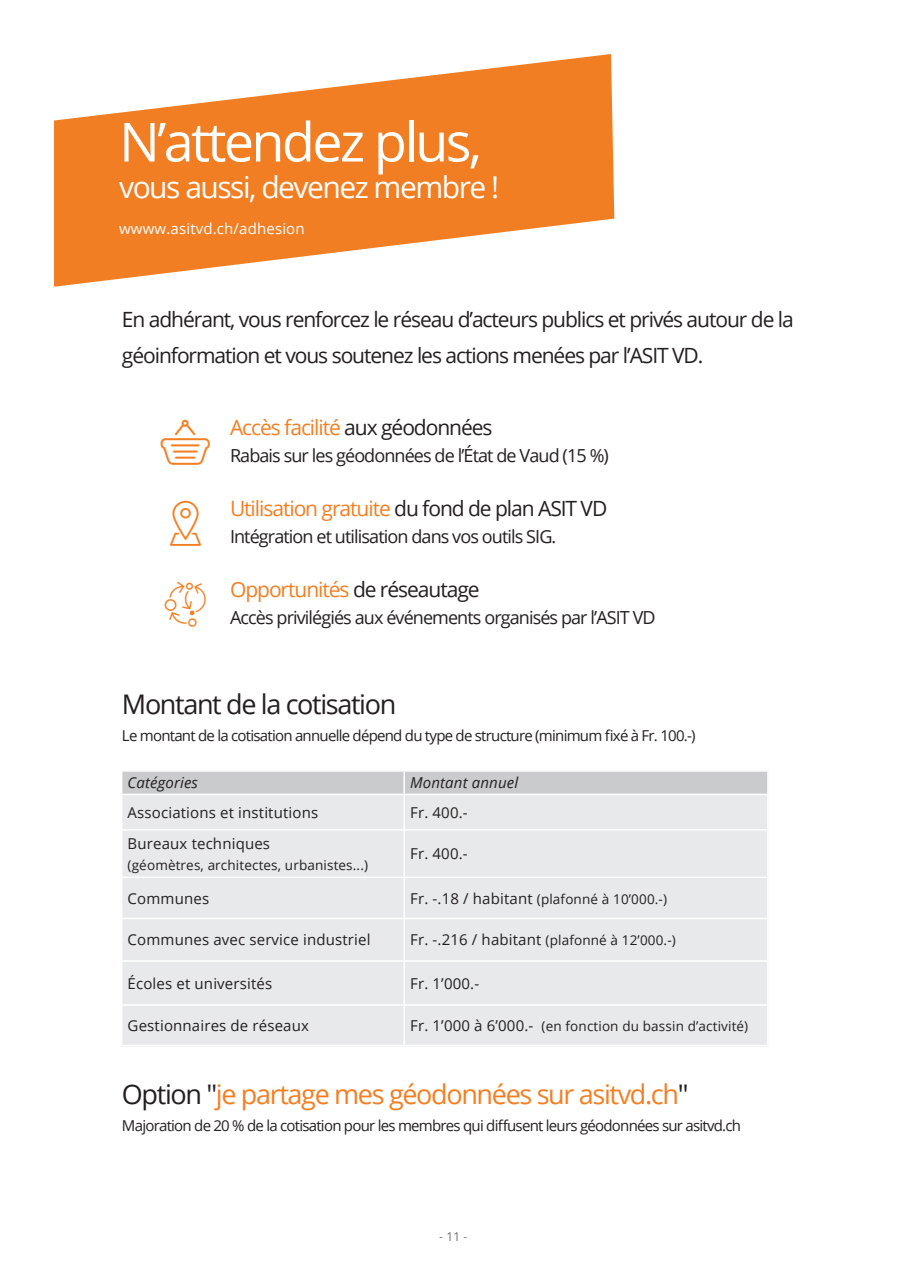
<style>
.page{position:relative;width:902px;height:1272px;background:#fff}
.page>*{position:absolute;margin:0;border:0;box-sizing:border-box;transform-origin:0 0}
.t1{font:54px "Open Sans";letter-spacing:-.05em;color:#fff}
.t2{font:45px/81px "asitvd";color:#f47e22}
.t3{font:30px "Open Sans";letter-spacing:-.05em;color:#fff}
.t4{font:27px "Open Sans";letter-spacing:-.05em;color:#f47e22}
.t5{font:27px "Open Sans";letter-spacing:-.05em;color:#231f20}
.t6{font:21px/36px "Open Sans";letter-spacing:-.05em;color:#231f20}
.t7{font:21px "Open Sans";letter-spacing:-.05em;color:#f47e22}
.t8{font:18px "Open Sans";letter-spacing:-.05em;color:#231f20}
.t9{font:15px "Open Sans";letter-spacing:-.05em;color:#231f20}
.t10{font:15px "Open Sans";letter-spacing:.01em;color:#231f20}
.t11{font:15px "Open Sans";letter-spacing:.01em;color:#fff}
.t12{font:italic 15px "Open Sans";letter-spacing:.01em;color:#231f20}
.t13{font:13.5px "Open Sans";letter-spacing:.01em;color:#231f20}
.t14{font:300 12px "Open Sans";color:#231f20}
.s1{color:#231f20}
.s2{font-size:15px}
</style>
<div class="page">
<svg style="left:54px;top:54px;width:560px;height:233px;fill:#f17e22"></svg>
<div style="left:122px;top:795px;width:645px;height:249px;background:#e8e9ea"></div>
<hr style="left:403px;top:795px;width:2px;height:34px;background:#fff">
<hr style="left:121px;top:829px;width:283px;height:1px;background:#fff">
<hr style="left:404px;top:829px;width:364px;height:1px;background:#fff">
<hr style="left:403px;top:830px;width:2px;height:46px;background:#fff">
<hr style="left:121px;top:876px;width:283px;height:2px;background:#fff">
<hr style="left:404px;top:876px;width:364px;height:2px;background:#fff">
<hr style="left:403px;top:878px;width:2px;height:39px;background:#fff">
<hr style="left:121px;top:917px;width:283px;height:2px;background:#fff">
<hr style="left:404px;top:917px;width:364px;height:2px;background:#fff">
<hr style="left:403px;top:919px;width:2px;height:41px;background:#fff">
<hr style="left:121px;top:960px;width:283px;height:1px;background:#fff">
<hr style="left:404px;top:960px;width:364px;height:1px;background:#fff">
<hr style="left:403px;top:961px;width:2px;height:43px;background:#fff">
<hr style="left:121px;top:1004px;width:283px;height:1px;background:#fff">
<hr style="left:404px;top:1004px;width:364px;height:1px;background:#fff">
<hr style="left:403px;top:1005px;width:2px;height:39px;background:#fff">
<div style="left:122px;top:771px;width:646px;height:22px;background:#cacbcd"></div>
<h1 class="t1" style="left:119px;top:105px;width:364px">N’attendez plus,</h1>
<h3 class="t3" style="left:119px;top:166px;width:381px">vous aussi, devenez membre !</h3>
<p class="t11" style="left:119px;top:218px;width:187px">wwww.asitvd.ch/adhesion</p>
<h3 class="t6" style="left:122px;top:300px;width:673px">En adhérant, vous renforcez le réseau d’acteurs publics et privés autour de la géoinformation et vous soutenez les actions menées par l’ASIT VD.</h3>
<h2 class="t2" style="left:161px;top:405px;width:51px">p g b</h2>
<h3 class="t7" style="left:230px;top:412px;width:264px">Accès facilité <span class="s1">aux géodonnées</span></h3>
<p class="t8" style="left:230px;top:443px;width:380px">Rabais sur les géodonnées de l’État de Vaud (15 %)</p>
<h3 class="t7" style="left:230px;top:493px;width:379px">Utilisation gratuite <span class="s1">du fond de plan ASIT VD</span></h3>
<p class="t8" style="left:230px;top:524px;width:328px">Intégration et utilisation dans vos outils SIG.</p>
<h3 class="t7" style="left:230px;top:574px;width:251px">Opportunités <span class="s1">de réseautage</span></h3>
<p class="t8" style="left:230px;top:605px;width:427px">Accès privilégiés aux événements organisés par l’ASIT VD</p>
<h3 class="t5" style="left:122px;top:685px;width:276px">Montant de la cotisation</h3>
<p class="t9" style="left:122px;top:725px;width:575px">Le montant de la cotisation annuelle dépend du type de structure (minimum fixé à Fr. 100.-)</p>
<p class="t12" style="left:128px;top:772px;width:72px">Catégories</p>
<p class="t12" style="left:410px;top:772px;width:109px">Montant annuel</p>
<p class="t10" style="left:128px;top:802px;width:192px">Associations et institutions</p>
<p class="t9" style="left:410px;top:802px;width:59px">Fr. 400.-</p>
<p class="t10" style="left:128px;top:833px;width:144px">Bureaux techniques</p>
<p class="t13" style="left:128px;top:855px;width:242px">(géomètres, architectes, urbanistes...)</p>
<p class="t9" style="left:410px;top:843px;width:59px">Fr. 400.-</p>
<p class="t10" style="left:128px;top:887px;width:83px">Communes</p>
<p class="t13" style="left:410px;top:889px;width:258px"><span class="s2">Fr. -.18 / habitant</span> (plafonné à 10’000.-)</p>
<p class="t10" style="left:128px;top:929px;width:244px">Communes avec service industriel</p>
<p class="t13" style="left:410px;top:931px;width:267px"><span class="s2">Fr. -.216 / habitant</span> (plafonné à 12’000.-)</p>
<p class="t10" style="left:128px;top:972px;width:146px">Écoles et universités</p>
<p class="t9" style="left:410px;top:972px;width:70px">Fr. 1’000.-</p>
<p class="t10" style="left:128px;top:1015px;width:183px">Gestionnaires de réseaux</p>
<p class="t13" style="left:410px;top:1016px;width:339px"><span class="s2">Fr. 1’000 à 6’000.-</span> (en fonction du bassin d’activité)</p>
<h3 class="t4" style="left:122px;top:1076px;width:568px"><span class="s1">Option "</span>je partage mes géodonnées sur asitvd.ch<span class="s1">"</span></h3>
<p class="t9" style="left:122px;top:1115px;width:620px">Majoration de 20 % de la cotisation pour les membres qui diffusent leurs géodonnées sur asitvd.ch</p>
<p class="t14" style="left:439px;top:1228px;width:30px">- 11 -</p>
</div>
